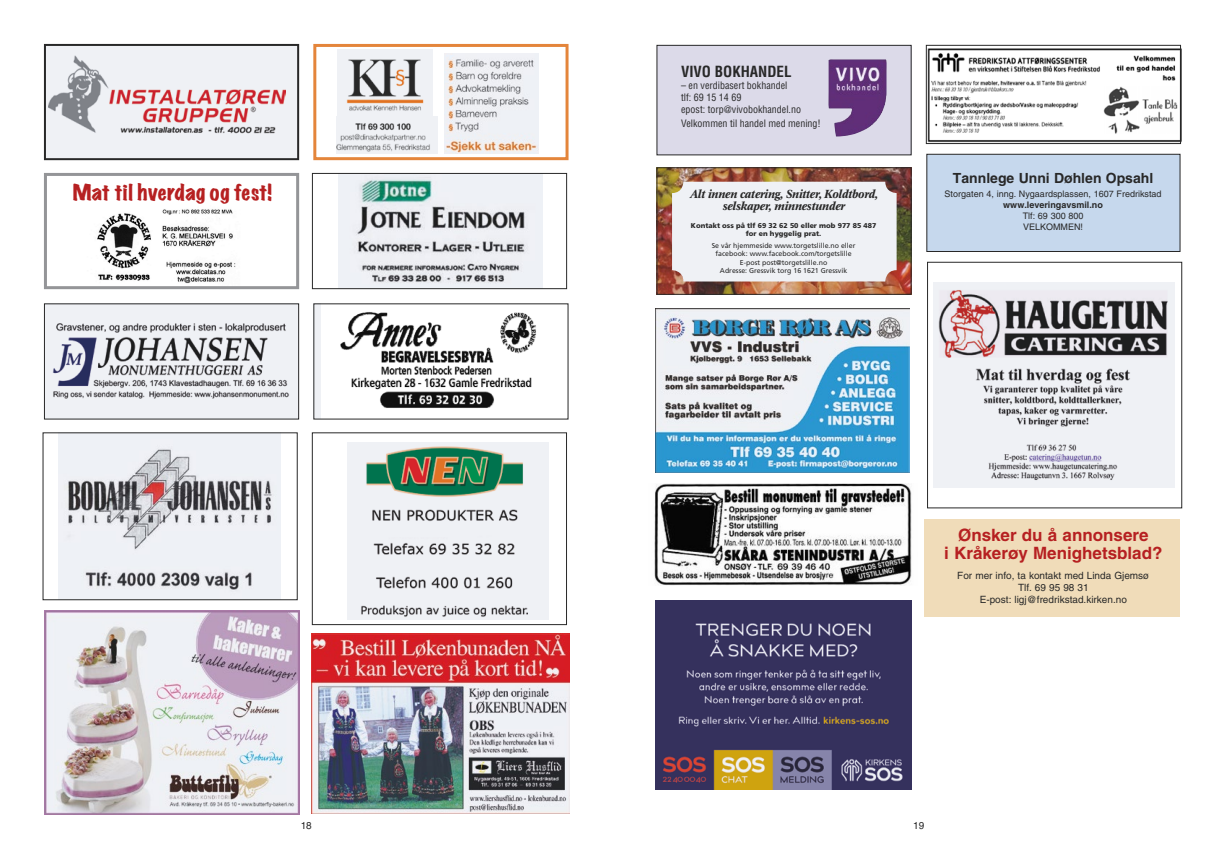
<style>
.page{position:relative;width:1225px;height:859px;background:#fff}
.page>*{position:absolute;margin:0;border:0;box-sizing:border-box;transform-origin:0 0}
.t1{font:expanded 20px "Marker Felt";letter-spacing:.02em;color:#b62021}
.t2{font:700 17px/18px "Helvetica LT Std";color:#b62021;text-align:center}
.t3{font:700 condensed 15px "Helvetica";color:#282828}
.t4{font:700 14px "Helvetica LT Std";color:#282828}
.t5{font:italic 500 11.5px/12px "Concorde BE";letter-spacing:-.01em;color:#282828;text-align:center}
.t6{font:condensed 10px/12px "Helvetica";color:#282828}
.t7{font:10px/12px "Helvetica LT Std";color:#282828;text-align:center}
.t8{font:9px/10.8px "Helvetica LT Std";color:#282828}
.t9{font:700 9px "Helvetica LT Std";color:#282828}
.t10{font:7px/8.5px "Frutiger";color:#282828;text-align:center}
.t11{font:900 7px/8.5px "Frutiger";color:#282828;text-align:center}
</style>
<div class="page">
<div style="left:925px;top:519px;width:255px;height:98px;background:#f0dcb9"></div>
<img style="left:44px;top:610px;width:255px;height:204px">
<img style="left:656px;top:600px;width:255px;height:189px">
<img style="left:58px;top:434px;width:223px;height:164px">
<div style="left:43px;top:432px;width:255px;height:168px;border:1px solid #282828"></div>
<div style="left:314px;top:304px;width:254px;height:115px;background:linear-gradient(to bottom,#f3f5f7,#f3f4f7)"></div>
<img style="left:322px;top:305px;width:244px;height:113px">
<img style="left:338px;top:175px;width:204px;height:112px">
<div style="left:312px;top:173px;width:255px;height:116px;border:1px solid #282828"></div>
<img style="left:348px;top:442px;width:200px;height:178px">
<div style="left:312px;top:432px;width:255px;height:193px;border:1px solid #282828"></div>
<img style="left:928px;top:48px;width:251px;height:94px">
<div style="left:926px;top:45px;width:255px;height:99px;border:1px solid #282828"></div>
<div style="left:926px;top:154px;width:254px;height:98px;background:#c6d8ed;border:1px solid #282828"></div>
<img style="left:311px;top:634px;width:258px;height:179px">
<img style="left:654px;top:484px;width:258px;height:101px">
<div style="left:657px;top:45px;width:254px;height:110px;background:#dcdae9"></div>
<img style="left:828px;top:59px;width:59px;height:78px">
<div style="left:656px;top:45px;width:255px;height:110px;border:1px solid #282828"></div>
<img style="left:656px;top:308px;width:253px;height:164px">
<img style="left:658px;top:169px;width:251px;height:124px">
<div style="left:656px;top:167px;width:255px;height:128px;border:1px solid #282828"></div>
<div style="left:672px;top:182px;width:224px;height:99px;background:#eff1f5;border-radius:11px"></div>
<div style="left:45px;top:45px;width:253px;height:114px;background:#eff1f5"></div>
<img style="left:48px;top:55px;width:238px;height:79px">
<div style="left:44px;top:44px;width:255px;height:116px;border:2px solid #282828"></div>
<div style="left:44px;top:304px;width:255px;height:115px;background:#eff1f5"></div>
<img style="left:53px;top:323px;width:236px;height:76px">
<div style="left:44px;top:303px;width:255px;height:117px;border:1px solid #282828"></div>
<div style="left:313px;top:44px;width:255px;height:116px;border:3px solid #e4853b"></div>
<img style="left:444px;top:54px;width:95px;height:99px">
<img style="left:336px;top:117px;width:102px;height:36px">
<img style="left:337px;top:50px;width:95px;height:71px">
<img style="left:97px;top:209px;width:139px;height:75px">
<div style="left:44px;top:173px;width:255px;height:116px;border:3px solid #949598"></div>
<img style="left:933px;top:282px;width:241px;height:205px">
<div style="left:927px;top:262px;width:255px;height:246px;border:1px solid #282828"></div>
<h1 class="t1" style="left:73px;top:176px;width:201px">Mat til hverdag og fest!</h1>
<h3 class="t3" style="left:681px;top:62px;width:112px">VIVO BOKHANDEL</h3>
<h3 class="t6" style="left:681px;top:79px;width:121px">– en verdibasert bokhandel<br>tlf: 69 15 14 69<br>epost: torp@vivobokhandel.no</h3>
<h3 class="t6" style="left:681px;top:117px;width:141px">Velkommen til handel med mening!</h3>
<h3 class="t5" style="left:690px;top:188px;width:189px">Alt innen catering, Snitter, Koldtbord, selskaper, minnestunder</h3>
<p class="t11" style="left:691px;top:221px;width:187px">Kontakt oss på tlf 69 32 62 50 eller mob 977 85 487 for en hyggelig prat.</p>
<p class="t10" style="left:712px;top:241px;width:145px">Se vår hjemmeside www.torgetslille.no eller facebook: www.facebook.com/torgetslille E-post post@torgetslille.no<br>Adresse: Gressvik torg 16 1621 Gressvik</p>
<h3 class="t4" style="left:953px;top:169px;width:202px">Tannlege Unni Døhlen Opsahl</h3>
<p class="t8" style="left:944px;top:189px;width:218px">Storgaten 4, inng. Nygaardsplassen, 1607 Fredrikstad</p>
<p class="t9" style="left:1003px;top:199px;width:101px">www.leveringavsmil.no</p>
<p class="t8" style="left:1022px;top:210px;width:62px">Tlf: 69 300 800<br>VELKOMME</p>
<p class="t8" style="left:1074px;top:221px;width:10px">N!</p>
<h2 class="t2" style="left:944px;top:525px;width:220px">Ønsker du å annonsere<br>i Kråkerøy Menighetsblad?</h2>
<h3 class="t7" style="left:957px;top:569px;width:194px">For mer info, ta kontakt med Linda Gjemsø<br>Tlf. 69 95 98 31<br>E-post: ligj@fredrikstad.kirken.no</h3>
<h3 class="t7" style="left:301px;top:820px;width:13px">18</h3>
<h3 class="t7" style="left:913px;top:820px;width:13px">19</h3>
</div>
